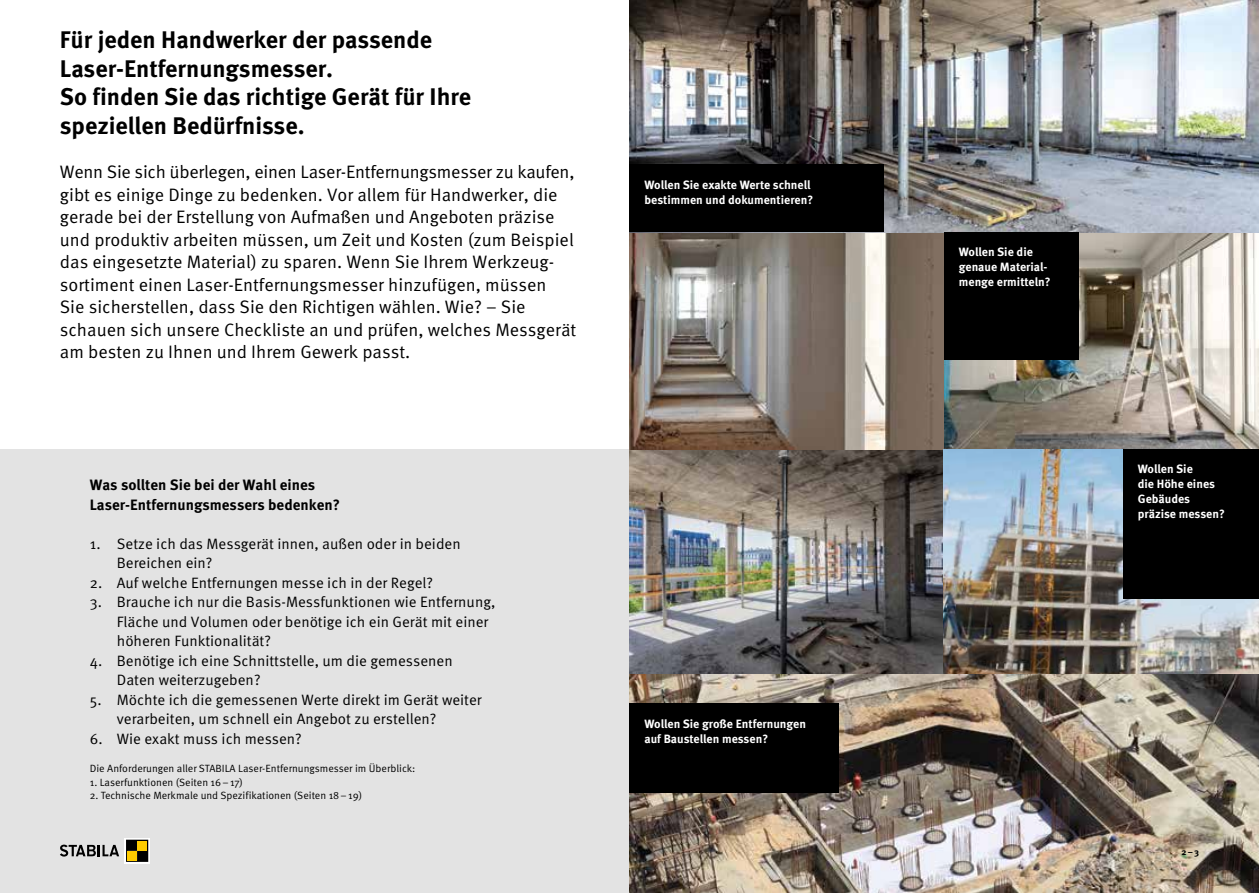
<style>
.page{position:relative;width:1259px;height:893px;background:#fff}
.page>*{position:absolute;margin:0;border:0;box-sizing:border-box;transform-origin:0 0}
.t1{font:700 24px/28.5px "Meta Pro";color:#000}
.t2{font:18px/22.5px "Meta Pro";color:#000}
.t3{font:15px/19.5px "Meta Pro";color:#000}
.t4{font:700 15px/19.5px "Meta Pro";color:#000}
.t5{font:700 12px/15px "Meta Pro";color:#fff}
.t6{font:10.5px "Meta Pro";color:#000}
.t7{font:700 9px "Meta Pro";color:#000}
</style>
<div class="page">
<div style="left:0;top:449px;width:629px;height:444px;background:#e3e3e3"></div>
<img style="left:629px;top:0;width:630px;height:893px">
<div style="left:629px;top:703px;width:210px;height:90px;background:#000"></div>
<div style="left:1123px;top:449px;width:136px;height:150px;background:#000"></div>
<div style="left:944px;top:232px;width:134px;height:127px;background:#000"></div>
<div style="left:629px;top:165px;width:255px;height:67px;background:#000"></div>
<svg style="left:60px;top:845px;width:59px;height:12px"></svg>
<svg style="left:125px;top:838px;width:25px;height:25px"></svg>
<svg style="left:126px;top:840px;width:22px;height:22px"></svg>
<div style="left:137px;top:841px;width:10px;height:10px;background:#fc0"></div>
<div style="left:127px;top:851px;width:10px;height:9px;background:#fc0"></div>
<h1 class="t1" style="left:60px;top:26px;width:413px">Für jeden Handwerker der passende<br>Laser-Entfernungsmesser.<br>So finden Sie das richtige Gerät für Ihre speziellen Bedürfnisse.</h1>
<p class="t2" style="left:60px;top:161px;width:518px">Wenn Sie sich überlegen, einen Laser-Entfernungsmesser zu kaufen, gibt es einige Dinge zu bedenken. Vor allem für Handwerker, die gerade bei der Erstellung von Aufmaßen und Angeboten präzise und produktiv arbeiten müssen, um Zeit und Kosten (zum Beispiel das eingesetzte Material) zu sparen. Wenn Sie Ihrem Werkzeug&shy;sortiment einen Laser-Entfernungsmesser hinzufügen, müssen<br>Sie sicherstellen, dass Sie den Richtigen wählen. Wie? – Sie schauen sich unsere Checkliste an und prüfen, welches Messgerät am besten zu Ihnen und Ihrem Gewerk passt.</p>
<p class="t4" style="left:90px;top:475px;width:252px">Was sollten Sie bei der Wahl eines<br>Laser-Entfernungsmessers bedenken?</p>
<p class="t3" style="left:117px;top:534px;width:345px;text-indent:-27px">1. Setze ich das Messgerät innen, außen oder in beiden<br>Bereichen ein?</p>
<p class="t3" style="left:90px;top:573px;width:345px">2. Auf welche Entfernungen messe ich in der Regel?</p>
<p class="t3" style="left:117px;top:592px;width:380px;text-indent:-27px">3. Brauche ich nur die Basis-Messfunktionen wie Entfernung,<br>Fläche und Volumen oder benötige ich ein Gerät mit einer höheren Funktionalität?</p>
<p class="t3" style="left:117px;top:651px;width:337px;text-indent:-27px">4. Benötige ich eine Schnittstelle, um die gemessenen<br>Daten weiterzugeben?</p>
<p class="t3" style="left:117px;top:690px;width:366px;text-indent:-27px">5. Möchte ich die gemessenen Werte direkt im Gerät weiter verarbeiten, um schnell ein Angebot zu erstellen?</p>
<p class="t3" style="left:90px;top:729px;width:213px">6. Wie exakt muss ich messen?</p>
<p class="t6" style="left:90px;top:762px;width:327px">Die Anforderungen aller STABILA Laser-Entfernungsmesser im Überblick:</p>
<p class="t6" style="left:90px;top:776px;width:155px">1. Laserfunktionen (Seiten 16–17)</p>
<p class="t6" style="left:90px;top:789px;width:274px">2. Technische Merkmale und Spezifikationen (Seiten 18–19)</p>
<p class="t5" style="left:644px;top:177px;width:170px">Wollen Sie exakte Werte schnell bestimmen und dokumentieren?</p>
<p class="t5" style="left:644px;top:716px;width:163px">Wollen Sie große Entfernungen auf Baustellen messen?</p>
<p class="t5" style="left:959px;top:244px;width:93px">Wollen Sie die genaue Material&shy;menge ermitteln?</p>
<p class="t5" style="left:1137px;top:461px;width:89px">Wollen Sie<br>die Höhe eines<br>Gebäudes präzise messen?</p>
<p class="t7" style="left:1181px;top:846px;width:19px">2–3</p>
</div>
